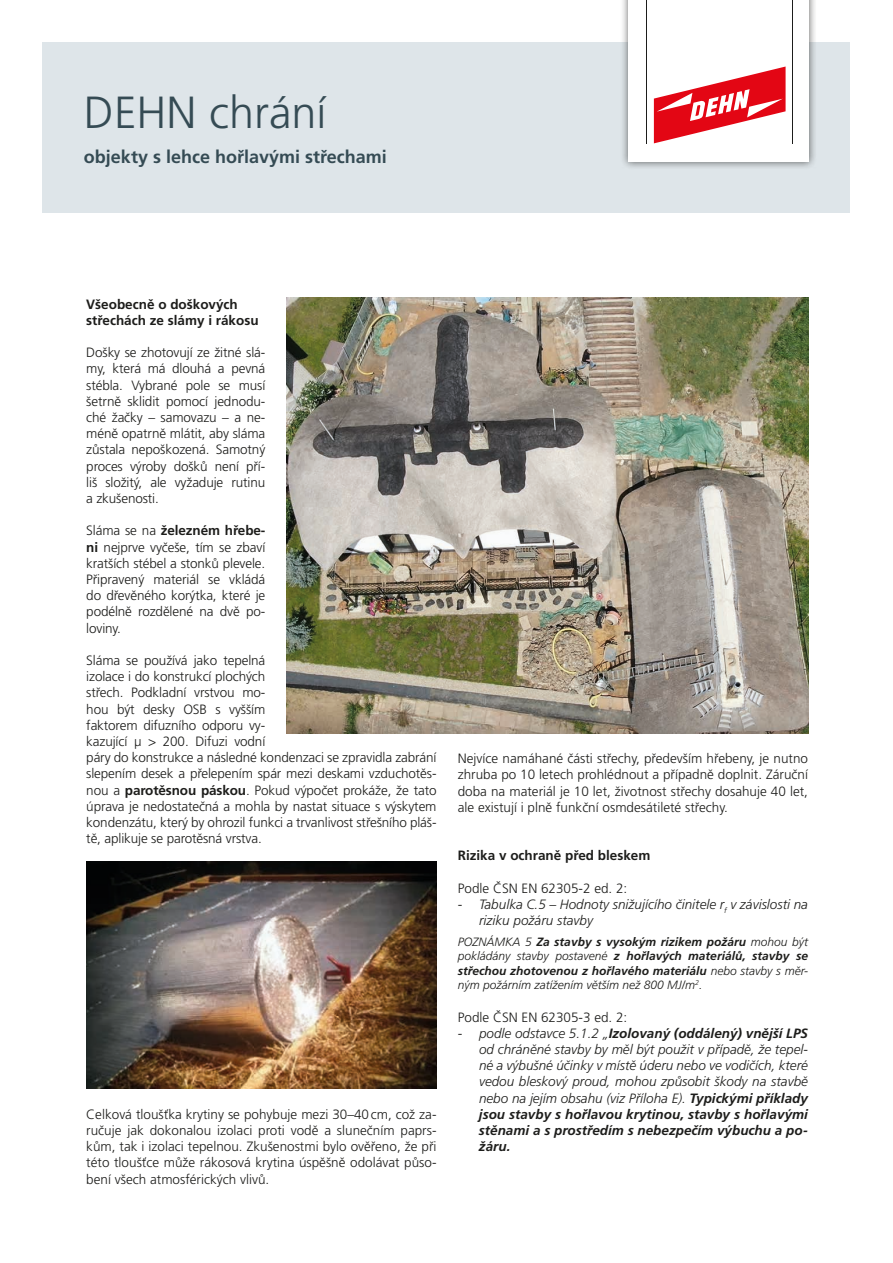
<style>
.page{position:relative;width:893px;height:1263px;background:#fff}
.page>*{position:absolute;margin:0;border:0;box-sizing:border-box;transform-origin:0 0}
.t1{font:300 45px "Frutiger CE";color:#354b54}
.t2{font:700 18px "Frutiger CE";color:#354b54}
.t3{font:300 13.5px/16.2px "Frutiger CE";letter-spacing:-.01em;color:#1d1d1b;text-align:justify}
.t4{font:italic 300 13.5px/16.2px "Frutiger CE";color:#1d1d1b}
.t5{font:700 13.5px/16.2px "Frutiger CE";color:#1d1d1b}
.t6{font:italic 700 12px/14.4px "Frutiger CE";color:#1d1d1b;text-align:justify}
.s1{font-weight:700}
.s2{font-weight:300}
</style>
<div class="page">
<div style="left:43px;top:43px;width:807px;height:170px;background:#dee5e9"></div>
<div style="left:620px;top:0;width:197px;height:170px;background:#1d1d1b;opacity:.65"></div>
<div style="left:628px;top:0;width:181px;height:162px;background:#fff"></div>
<svg style="left:654px;top:67px;width:132px;height:76px"></svg>
<hr style="left:646px;top:0;width:1px;height:143px;background:#1d1d1b">
<hr style="left:792px;top:0;width:1px;height:143px;background:#1d1d1b">
<img style="left:87px;top:862px;width:350px;height:227px">
<img style="left:287px;top:298px;width:521px;height:436px">
<h1 class="t1" style="left:84px;top:86px;width:244px">DEHN chrání</h1>
<h2 class="t2" style="left:84px;top:145px;width:304px">objekty s lehce hořlavými střechami</h2>
<p class="t5" style="left:86px;top:296px;width:174px">Všeobecně o doškových střechách ze slámy i rákosu</p>
<p class="t3" style="left:86px;top:344px;width:180px">Došky se zhotovují ze žitné slá&shy;my, která má dlouhá a pevná stébla. Vybrané pole se musí šetrně sklidit pomocí jednodu&shy;ché žačky – samovazu – a ne&shy;méně opatrně mlátit, aby sláma zůstala nepoškozená. Samotný proces výroby došků není pří&shy;liš složitý, ale vyžaduje rutinu a zkušenosti.</p>
<p class="t3" style="left:86px;top:523px;width:180px">Sláma se na <span class="s1">železném hřebe&shy;ni</span> nejprve vyčeše, tím se zbaví kratších stébel a stonků plevele.<br>Připravený materiál se vkládá do dřevěného korýtka, které je podélně rozdělené na dvě po&shy;loviny.</p>
<p class="t3" style="left:86px;top:652px;width:352px;text-align:left">Sláma se používá jako tepelná<br>izolace i do konstrukcí plochých<br>střech. Podkladní vrstvou mo-<br>hou být desky OSB s vyšším<br>faktorem difuzního odporu vy-<br>kazující μ &gt; 200. Difuzi vodní<br>páry do konstrukce a následné kondenzaci se zpravidla zabrání slepením desek a přelepením spár mezi deskami vzduchotěs&shy;nou a <span class="s1">parotěsnou páskou</span>. Pokud výpočet prokáže, že tato úprava je nedostatečná a mohla by nastat situace s výskytem kondenzátu, který by ohrozil funkci a trvanlivost střešního pláš&shy;tě, aplikuje se parotěsná vrstva.</p>
<p class="t3" style="left:86px;top:1106px;width:352px">Celková tloušťka krytiny se pohybuje mezi 30–40cm, což za&shy;ručuje jak dokonalou izolaci proti vodě a slunečním paprs&shy;kům, tak i izolaci tepelnou. Zkušenostmi bylo ověřeno, že při této tloušťce může rákosová krytina úspěšně odolávat půso&shy;bení všech atmosférických vlivů.</p>
<p class="t3" style="left:458px;top:750px;width:352px">Nejvíce namáhané části střechy, především hřebeny, je nutno zhruba po 10 letech prohlédnout a případně doplnit. Záruční doba na materiál je 10 let, životnost střechy dosahuje 40 let, ale existují i plně funkční osmdesátileté střechy.</p>
<p class="t5" style="left:458px;top:847px;width:194px">Rizika v ochraně před bleskem</p>
<p class="t3" style="left:458px;top:880px;width:171px">Podle ČSN EN 62305-2 ed. 2:</p>
<p class="t4" style="left:479px;top:896px;width:330px;text-indent:-21px">- Tabulka C.5 – Hodnoty snižujícího činitele r<sub>f</sub> v závislosti na riziku požáru stavby</p>
<p class="t6" style="left:458px;top:935px;width:352px"><span class="s2">POZNÁMKA 5</span> Za stavby s vysokým rizikem požáru <span class="s2">mohou být pokládány stavby postavené</span> z hořlavých materiálů, stavby se střechou zhotovenou z hořlavého materiálu <span class="s2">nebo stavby s měr&shy;ným požárním zatížením větším než 800 MJ/m</span><sup>2</sup><span class="s2">.</span></p>
<p class="t3" style="left:458px;top:1009px;width:171px">Podle ČSN EN 62305-3 ed. 2:</p>
<p class="t4" style="left:479px;top:1025px;width:331px;text-align:justify;text-indent:-21px">- podle odstavce 5.1.2 „<span class="s1">Izolovaný (oddálený) vnější LPS </span>od chráněné stavby by měl být použit v případě, že tepel&shy;né a výbušné účinky v místě úderu nebo ve vodičích, které vedou bleskový proud, mohou způsobit škody na stavbě nebo na jejím obsahu (viz Příloha E). <span class="s1">Typickými příklady jsou stavby s hořlavou krytinou, stavby s hořlavými stěnami a s prostředím s nebezpečím výbuchu a po&shy;žáru.</span></p>
</div>
